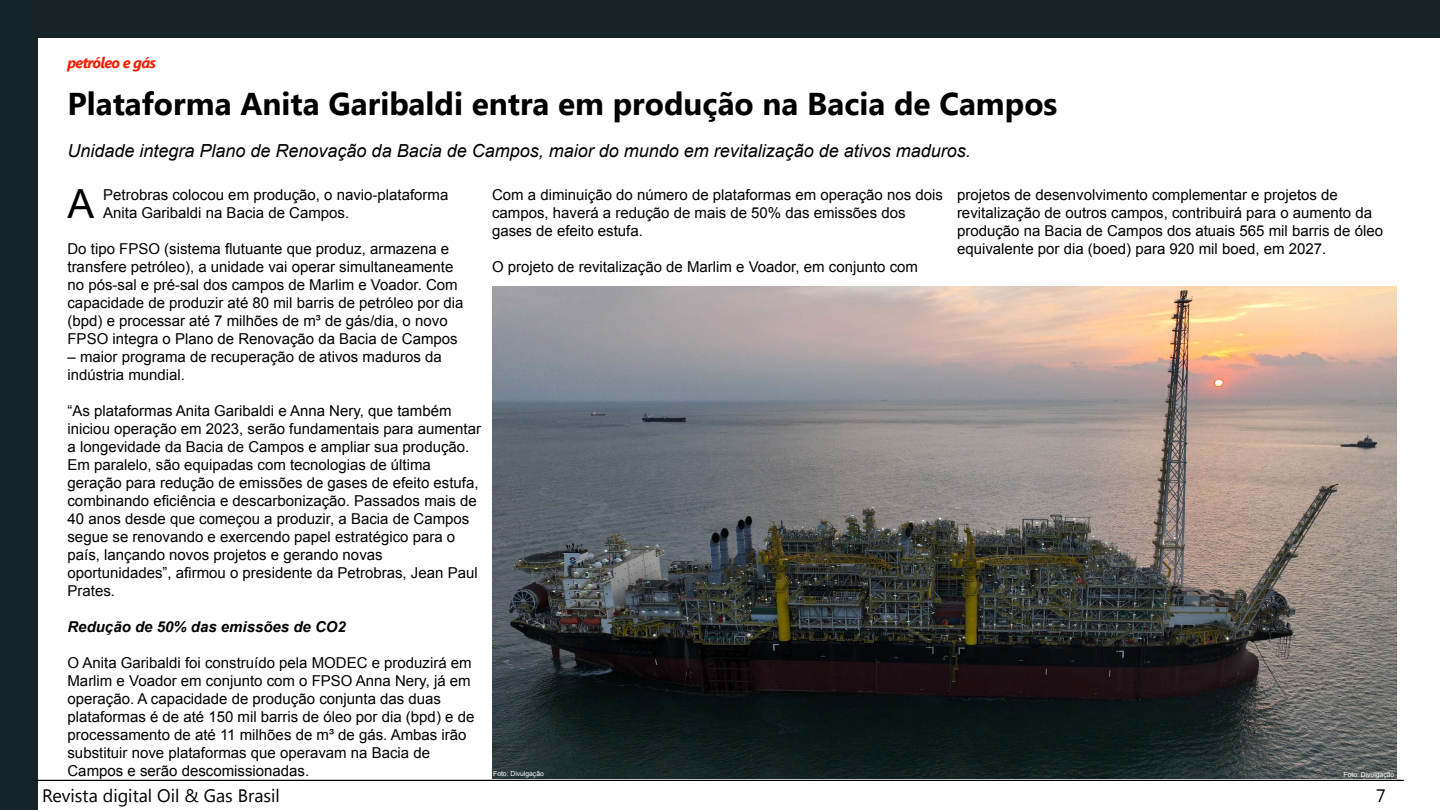
<style>
.page{position:relative;width:1440px;height:810px;background:#fff}
.page>*{position:absolute;margin:0;border:0;box-sizing:border-box;transform-origin:0 0}
.t1{font:40.12px "Arial";color:#000}
.t2{font:700 31.5px "Segoe UI";color:#000}
.t3{font:italic 18px "Arial";color:#000}
.t4{font:18px "Segoe UI Emoji";color:#000}
.t5{font:15px/18px "Arial";color:#000}
.t6{font:italic 700 15px "Arial";color:#000}
.t7{font:italic 700 15px "Segoe UI";letter-spacing:-.05em;color:#f41f04}
.t8{font:6.75px "Arial";color:#fff}
</style>
<div class="page">
<div style="left:0;top:0;width:38px;height:810px;background:#142428"></div>
<div style="left:35px;top:0;width:1405px;height:38px;background:#162427"></div>
<svg style="left:37px;top:780px;width:1367px;height:1px"></svg>
<img style="left:492px;top:286px;width:904px;height:492px">
<p class="t7" style="left:68px;top:54px;width:90px">petróleo e gás</p>
<h2 class="t2" style="left:68px;top:86px;width:991px">Plataforma Anita Garibaldi entra em produção na Bacia de Campos</h2>
<p class="t3" style="left:68px;top:139px;width:905px">Unidade integra Plano de Renovação da Bacia de Campos, maior do mundo em revitalização de ativos maduros.</p>
<h1 class="t1" style="left:68px;top:177px;width:28px">A</h1>
<p class="t5" style="left:103px;top:186px;width:347px">Petrobras colocou em produção, o navio-plataforma<br>Anita Garibaldi na Bacia de Campos.</p>
<p class="t5" style="left:67px;top:240px;width:398px">Do tipo FPSO (sistema flutuante que produz, armazena e transfere petróleo), a unidade vai operar simultaneamente no pós-sal e pré-sal dos campos de Marlim e Voador. Com capacidade de produzir até 80 mil barris de petróleo por dia (bpd) e processar até 7 milhões de m³ de gás/dia, o novo FPSO integra o Plano de Renovação da Bacia de Campos</p>
<p class="t5" style="left:67px;top:348px;width:376px">– maior programa de recuperação de ativos maduros da indústria mundial.</p>
<p class="t5" style="left:67px;top:402px;width:415px">“As plataformas Anita Garibaldi e Anna Nery, que também iniciou operação em 2023, serão fundamentais para aumentar a longevidade da Bacia de Campos e ampliar sua produção.<br>Em paralelo, são equipadas com tecnologias de última geração para redução de emissões de gases de efeito estufa, combinando eficiência e descarbonização. Passados mais de 40 anos desde que começou a produzir, a Bacia de Campos segue se renovando e exercendo papel estratégico para o país, lançando novos projetos e gerando novas oportunidades”, afirmou o presidente da Petrobras, Jean Paul Prates.</p>
<p class="t6" style="left:67px;top:617px;width:280px">Redução de 50% das emissões de CO2</p>
<p class="t5" style="left:67px;top:654px;width:408px">O Anita Garibaldi foi construído pela MODEC e produzirá em Marlim e Voador em conjunto com o FPSO Anna Nery, já em operação. A capacidade de produção conjunta das duas plataformas é de até 150 mil barris de óleo por dia (bpd) e de processamento de até 11 milhões de m³ de gás. Ambas irão substituir nove plataformas que operavam na Bacia de Campos e serão descomissionadas.</p>
<p class="t5" style="left:492px;top:186px;width:453px">Com a diminuição do número de plataformas em operação nos dois campos, haverá a redução de mais de 50% das emissões dos gases de efeito estufa.</p>
<p class="t5" style="left:492px;top:258px;width:428px">O projeto de revitalização de Marlim e Voador, em conjunto com</p>
<p class="t5" style="left:957px;top:186px;width:428px">projetos de desenvolvimento complementar e projetos de revitalização de outros campos, contribuirá para o aumento da produção na Bacia de Campos dos atuais 565 mil barris de óleo equivalente por dia (boed) para 920 mil boed, em 2027.</p>
<p class="t8" style="left:493px;top:770px;width:52px">Foto: Divulgação</p>
<p class="t8" style="left:1344px;top:770px;width:52px">Foto: Divulgação</p>
<p class="t4" style="left:62px;top:783px;width:28px">❖▲▼</p>
<p class="t4" style="left:175px;top:783px;width:6px">●</p>
<p class="t4" style="left:225px;top:783px;width:56px">▲ ▲●</p>
</div>
